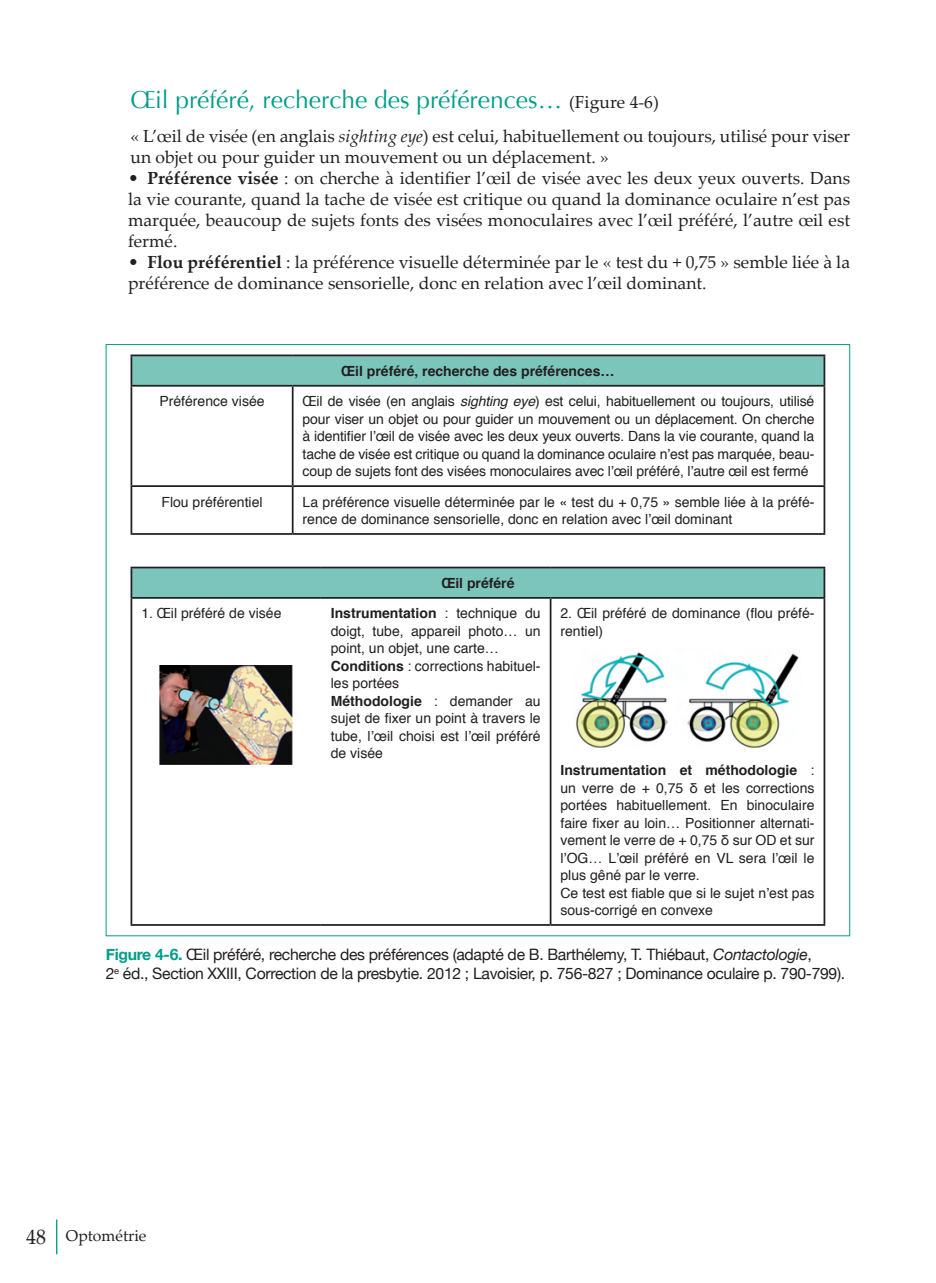
<style>
.page{position:relative;width:936px;height:1283px;background:#fff}
.page>*{position:absolute;margin:0;border:0;box-sizing:border-box;transform-origin:0 0}
.t1{font:24.5px "Optima";color:#009d88}
.t2{font:17.5px/21px "Palatino Linotype";color:#231f20}
.t3{font:15.75px/19.2px "Helvetica Neue";letter-spacing:-.02em;color:#231f20}
.t4{font:15.75px "Palatino Linotype";color:#231f20}
.t5{font:14px/17.5px "Helvetica";color:#231f20}
.t6{font:700 14px "Helvetica";color:#231f20}
.s1{font-family:"Palatino Linotype";font-size:17.5px;color:#231f20}
.s2{font-style:italic}
.s3{font-weight:700}
.s4{font-weight:700;color:#009d88}
.s5{font-size:21px}
</style>
<div class="page">
<hr style="left:56px;top:1219px;width:1px;height:35px;background:#009d88">
<div style="left:131px;top:355px;width:693px;height:31px;background:#7cc5bb"></div>
<hr style="left:130px;top:354px;width:163px;height:2px;background:#231f20">
<hr style="left:130px;top:356px;width:2px;height:29px;background:#231f20">
<hr style="left:293px;top:354px;width:532px;height:2px;background:#231f20">
<hr style="left:823px;top:356px;width:2px;height:29px;background:#231f20">
<hr style="left:130px;top:385px;width:163px;height:2px;background:#231f20">
<hr style="left:130px;top:387px;width:2px;height:98px;background:#231f20">
<hr style="left:293px;top:385px;width:532px;height:2px;background:#231f20">
<hr style="left:292px;top:387px;width:1px;height:98px;background:#231f20">
<hr style="left:823px;top:387px;width:2px;height:98px;background:#231f20">
<hr style="left:130px;top:485px;width:163px;height:2px;background:#231f20">
<hr style="left:130px;top:487px;width:2px;height:46px;background:#231f20">
<hr style="left:293px;top:485px;width:532px;height:2px;background:#231f20">
<hr style="left:292px;top:487px;width:1px;height:46px;background:#231f20">
<hr style="left:823px;top:487px;width:2px;height:46px;background:#231f20">
<hr style="left:130px;top:533px;width:163px;height:2px;background:#231f20">
<hr style="left:293px;top:533px;width:532px;height:2px;background:#231f20">
<div style="left:131px;top:567px;width:693px;height:31px;background:#7cc5bb"></div>
<hr style="left:130px;top:567px;width:191px;height:1px;background:#231f20">
<hr style="left:130px;top:568px;width:2px;height:29px;background:#231f20">
<hr style="left:321px;top:567px;width:229px;height:1px;background:#231f20">
<hr style="left:550px;top:567px;width:275px;height:1px;background:#231f20">
<hr style="left:823px;top:568px;width:2px;height:29px;background:#231f20">
<hr style="left:130px;top:597px;width:191px;height:2px;background:#231f20">
<hr style="left:130px;top:599px;width:2px;height:325px;background:#231f20">
<hr style="left:321px;top:597px;width:229px;height:2px;background:#231f20">
<hr style="left:550px;top:597px;width:275px;height:2px;background:#231f20">
<hr style="left:549px;top:599px;width:2px;height:325px;background:#231f20">
<hr style="left:823px;top:599px;width:2px;height:325px;background:#231f20">
<hr style="left:130px;top:924px;width:191px;height:2px;background:#231f20">
<hr style="left:321px;top:924px;width:229px;height:2px;background:#231f20">
<hr style="left:550px;top:924px;width:275px;height:2px;background:#231f20">
<img style="left:160px;top:665px;width:132px;height:100px">
<img style="left:576px;top:652px;width:223px;height:95px">
<h1 class="t1" style="left:130px;top:86px;width:530px">Œil préféré, recherche des préférences… <span class="s1">(Figure 4-6)</span></h1>
<p class="t2" style="left:130px;top:125px;width:721px">« L’œil de visée (en anglais <span class="s2">sighting eye</span>) est celui, habituellement ou toujours, utilisé pour viser un objet ou pour guider un mouvement ou un déplacement. »</p>
<p class="t2" style="left:128px;top:167px;width:723px;text-align:justify">• <span class="s3">Préférence visée</span> : on cherche à identifier l’œil de visée avec les deux yeux ouverts. Dans la vie courante, quand la tache de visée est critique ou quand la dominance oculaire n’est pas marquée, beaucoup de sujets fonts des visées monoculaires avec l’œil préféré, l’autre œil est fermé.</p>
<p class="t2" style="left:128px;top:251px;width:723px">• <span class="s3">Flou préférentiel</span> : la préférence visuelle déterminée par le « test du + 0,75 » semble liée à la préférence de dominance sensorielle, donc en relation avec l’œil dominant.</p>
<p class="t6" style="left:341px;top:360px;width:275px">Œil préféré, recherche des préférences…</p>
<p class="t5" style="left:159px;top:393px;width:107px">Préférence visée</p>
<p class="t5" style="left:302px;top:393px;width:513px;text-align:justify">Œil de visée (en anglais <span class="s2">sighting eye</span>) est celui, habituellement ou toujours, utilisé pour viser un objet ou pour guider un mouvement ou un déplacement. On cherche à identifier l’œil de visée avec les deux yeux ouverts. Dans la vie courante, quand la tache de visée est critique ou quand la dominance oculaire n’est pas marquée, beau&shy;coup de sujets font des visées monoculaires avec l’œil préféré, l’autre œil est fermé</p>
<p class="t5" style="left:161px;top:493px;width:103px">Flou préférentiel</p>
<p class="t5" style="left:302px;top:493px;width:513px">La préférence visuelle déterminée par le « test du + 0,75 » semble liée à la préfé&shy;rence de dominance sensorielle, donc en relation avec l’œil dominant</p>
<p class="t6" style="left:441px;top:572px;width:75px">Œil préféré</p>
<p class="t5" style="left:141px;top:605px;width:142px">1. Œil préféré de visée</p>
<p class="t5" style="left:331px;top:605px;width:211px"><span class="s3">Instrumentation</span> : technique du doigt, tube, appareil photo… un point, un objet, une carte…<br><span class="s3">Conditions</span> : corrections habituel&shy;les portées<br><span class="s3">Méthodologie</span> : demander au sujet de fixer un point à travers le tube, l’œil choisi est l’œil préféré de visée</p>
<p class="t5" style="left:560px;top:605px;width:255px">2. Œil préféré de dominance (flou préfé&shy;rentiel)</p>
<p class="t5" style="left:560px;top:762px;width:255px"><span class="s3">Instrumentation et méthodologie</span> : un verre de + 0,75 δ et les corrections portées habituellement. En binoculaire faire fixer au loin… Positionner alternati&shy;vement le verre de + 0,75 δ sur OD et sur l’OG… L’œil préféré en VL sera l’œil le plus gêné par le verre.<br>Ce test est fiable que si le sujet n’est pas sous-corrigé en convexe</p>
<p class="t3" style="left:106px;top:944px;width:741px"><span class="s4">Figure 4-6.</span> Œil préféré, recherche des préférences (adapté de B. Barthélemy, T. Thiébaut, <span class="s2">Contactologie</span>,<br>2<sup>e</sup> éd., Section XXIII, Correction de la presbytie. 2012 ; Lavoisier, p. 756-827 ; Dominance oculaire p. 790-799).</p>
<p class="t4" style="left:26px;top:1224px;width:122px"><span class="s5">48</span> Optométrie</p>
</div>
